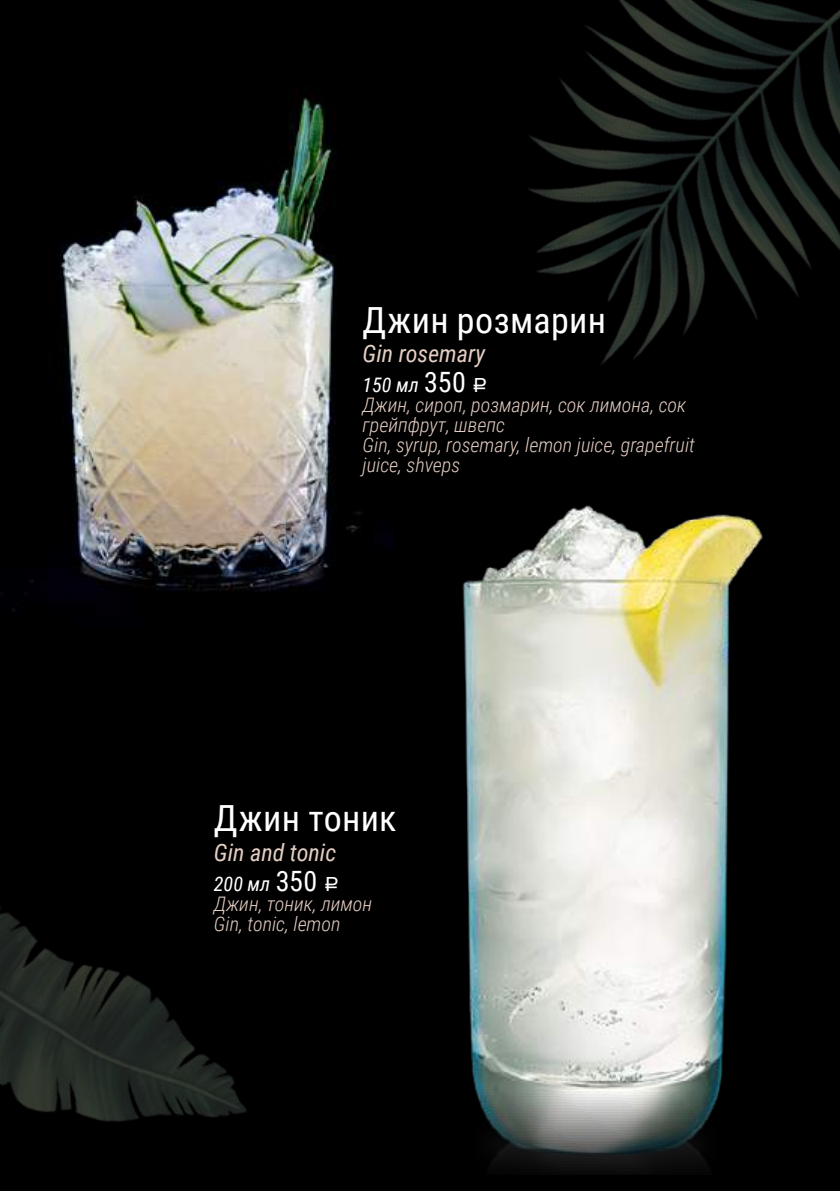
<style>
.page{position:relative;width:840px;height:1191px;background:#fff}
.page>*{position:absolute;margin:0;border:0;box-sizing:border-box;transform-origin:0 0}
.t1{font:36px "Roboto Condensed";letter-spacing:.01em;color:#fff}
.t2{font:italic 24px "Roboto Condensed";color:#e4cec3}
.t3{font:italic 300 20px/20px "Roboto Condensed";color:#e4cec3}
.s1{font-weight:400;color:#fff}
.s2{font-weight:400;font-style:normal;font-size:28px;color:#fff}
.s3{font-family:"ALS Rubl";font-weight:400;font-style:normal;color:#fff}
</style>
<div class="page">
<div style="left:0;top:0;width:839px;height:1191px;background:#000"></div>
<img style="left:0;top:98px;width:348px;height:514px">
<img style="left:348px;top:505px;width:415px;height:669px">
<img style="left:0;top:907px;width:247px;height:215px">
<img style="left:528px;top:0;width:311px;height:365px">
<h1 class="t1" style="left:362px;top:295px;width:245px">Джин розмарин</h1>
<p class="t2" style="left:362px;top:337px;width:124px">Gin rosemary</p>
<p class="t3" style="left:362px;top:374px;width:334px"><span class="s1">150 мл</span> <span class="s2">350</span> <span class="s3">a<br></span>Джин, сироп, розмарин, сок лимона, сок грейпфрут, швепс<br>Gin, syrup, rosemary, lemon juice, grapefruit juice, shveps</p>
<h1 class="t1" style="left:214px;top:793px;width:184px">Джин тоник</h1>
<p class="t2" style="left:214px;top:836px;width:124px">Gin and tonic</p>
<p class="t3" style="left:214px;top:873px;width:160px"><span class="s1">200 мл</span> <span class="s2">350</span> <span class="s3">a<br></span>Джин, тоник, лимон<br>Gin, tonic, lemon</p>
</div>
